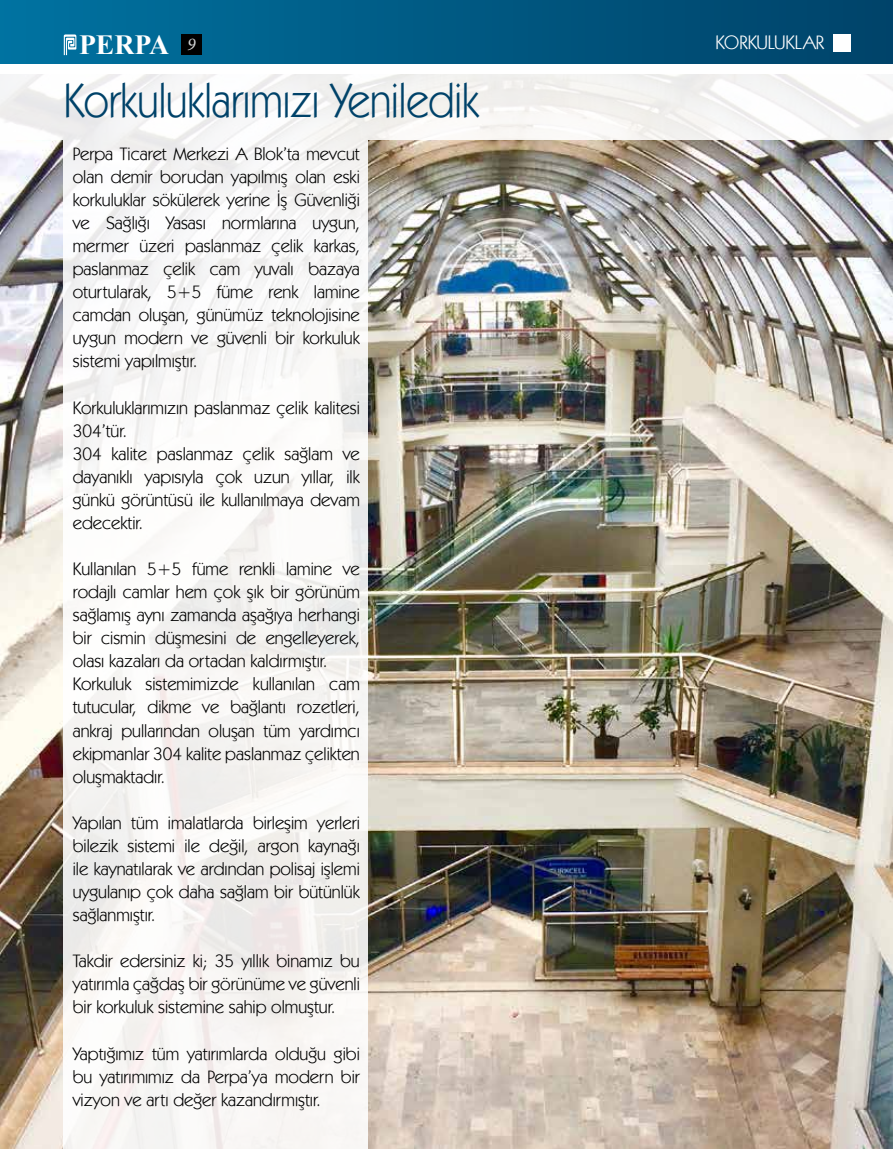
<style>
.page{position:relative;width:893px;height:1149px;background:#fff}
.page>*{position:absolute;margin:0;border:0;box-sizing:border-box;transform-origin:0 0}
.t1{font:48px "Kabel IT Cby BT";color:#004269;scale:.9 1}
.t2{font:700 27.75px "Times New Roman";color:#fff}
.t3{font:19.5px "Kabel IT Cby BT";color:#fff}
.t4{font:18px/23.1px "Kabel IT Cby BT";color:#000;text-align:justify}
.s1{font-family:"Minion Pro";font-weight:400;font-style:italic;font-size:18px;color:#d1d3d4}
</style>
<div class="page">
<img style="left:1px;top:140px;width:892px;height:1008px">
<div style="left:0;top:74px;width:893px;height:66px;background:#f5f4f3"></div>
<div style="left:0;top:0;width:893px;height:64px;background:linear-gradient(to right,#00729f,#014369)"></div>
<div style="left:833px;top:34px;width:17px;height:17px;background:#fff"></div>
<svg style="left:64px;top:140px;width:304px;height:1008px;fill:#f8f7f5"></svg>
<svg style="left:64px;top:34px;width:12px;height:21px"></svg>
<div style="left:181px;top:34px;width:21px;height:20px;background:#000"></div>
<h2 class="t2" style="left:79px;top:25px;width:118px">PERPA <span class="s1">9</span></h2>
<h1 class="t1" style="left:64px;top:71px;width:463px">Korkuluklarımızı Yeniledik</h1>
<p class="t4" style="left:73px;top:141px;width:289px">Perpa Ticaret Merkezi A Blok’ta mevcut olan demir borudan yapılmış olan eski korkuluklar sökülerek yerine İş Güvenliği ve Sağlığı Yasası normlarına uygun, mermer üzeri paslanmaz çelik karkas, paslanmaz çelik cam yuvalı bazaya oturtularak, 5+5 füme renk lamine camdan oluşan, günümüz teknolojisine uygun modern ve güvenli bir korkuluk sistemi yapılmıştır.</p>
<p class="t4" style="left:73px;top:395px;width:289px;text-align:left">Korkuluklarımızın paslanmaz çelik kalitesi<br>304’tür.<br>304 kalite paslanmaz çelik sağlam ve dayanıklı yapısıyla çok uzun yıllar, ilk günkü görüntüsü ile kullanılmaya devam edecektir.</p>
<p class="t4" style="left:73px;top:556px;width:289px;text-align:left">Kullanılan 5+5 füme renkli lamine ve rodajlı camlar hem çok şık bir görünüm sağlamış aynı zamanda aşağıya herhangi bir cismin düşmesini de engelleyerek, olası kazaları da ortadan kaldırmıştır.<br>Korkuluk sistemimizde kullanılan cam tutucular, dikme ve bağlantı rozetleri, ankraj pullarından oluşan tüm yardımcı ekipmanlar 304 kalite paslanmaz çelikten oluşmaktadır.</p>
<p class="t4" style="left:73px;top:810px;width:289px">Yapılan tüm imalatlarda birleşim yerleri bilezik sistemi ile değil, argon kaynağı ile kaynatılarak ve ardından polisaj işlemi uygulanıp çok daha sağlam bir bütünlük sağlanmıştır.</p>
<p class="t4" style="left:73px;top:948px;width:289px">Takdir edersiniz ki; 35 yıllık binamız bu yatırımla çağdaş bir görünüme ve güvenli bir korkuluk sistemine sahip olmuştur.</p>
<p class="t4" style="left:73px;top:1041px;width:289px">Yaptığımız tüm yatırımlarda olduğu gibi bu yatırımımız da Perpa’ya modern bir vizyon ve artı değer kazandırmıştır.</p>
<p class="t3" style="left:715px;top:30px;width:110px">KORKULUKLAR</p>
</div>
